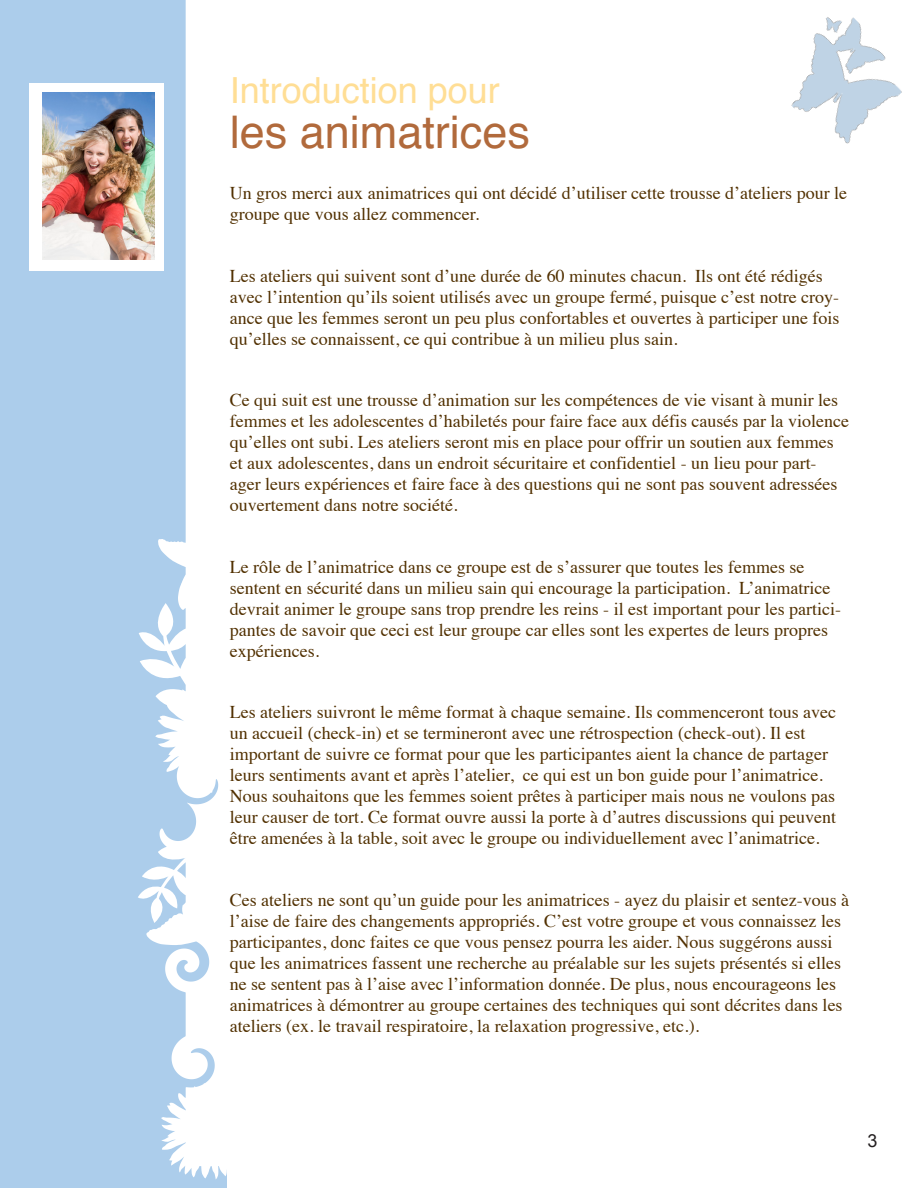
<style>
.page{position:relative;width:918px;height:1188px;background:#fff}
.page>*{position:absolute;margin:0;border:0;box-sizing:border-box;transform-origin:0 0}
.t1{font:45px "Helvetica";color:#b16a3c}
.t2{font:36px "Helvetica";color:#ffde95}
.t3{font:18px/21px "Times";color:#513000}
.t4{font:18px "Arial";color:#231f20}
</style>
<div class="page">
<svg style="left:47px;top:0;width:180px;height:1188px;fill:#accdeb"></svg>
<img style="left:791px;top:17px;width:111px;height:127px">
<div style="left:0;top:0;width:47px;height:1188px;background:#accdeb"></div>
<div style="left:29px;top:83px;width:135px;height:188px;background:#fff"></div>
<img style="left:42px;top:93px;width:112px;height:167px">
<h2 class="t2" style="left:230px;top:75px;width:272px">Introduction pour</h2>
<h1 class="t1" style="left:230px;top:113px;width:302px">les animatrices</h1>
<p class="t3" style="left:230px;top:184px;width:619px">Un gros merci aux animatrices qui ont décidé d’utiliser cette trousse d’ateliers pour le groupe que vous allez commencer.</p>
<p class="t3" style="left:230px;top:267px;width:611px">Les ateliers qui suivent sont d’une durée de 60 minutes chacun. Ils ont été rédigés avec l’intention qu’ils soient utilisés avec un groupe fermé, puisque c’est notre croy&shy;ance que les femmes seront un peu plus confortables et ouvertes à participer une fois qu’elles se connaissent, ce qui contribue à un milieu plus sain.</p>
<p class="t3" style="left:230px;top:391px;width:621px">Ce qui suit est une trousse d’animation sur les compétences de vie visant à munir les femmes et les adolescentes d’habiletés pour faire face aux défis causés par la violence qu’elles ont subi. Les ateliers seront mis en place pour offrir un soutien aux femmes et aux adolescentes, dans un endroit sécuritaire et confidentiel - un lieu pour part&shy;ager leurs expériences et faire face à des questions qui ne sont pas souvent adressées ouvertement dans notre société.</p>
<p class="t3" style="left:230px;top:558px;width:613px">Le rôle de l’animatrice dans ce groupe est de s’assurer que toutes les femmes se sentent en sécurité dans un milieu sain qui encourage la participation. L’animatrice devrait animer le groupe sans trop prendre les reins - il est important pour les partici&shy;pantes de savoir que ceci est leur groupe car elles sont les expertes de leurs propres expériences.</p>
<p class="t3" style="left:230px;top:703px;width:608px">Les ateliers suivront le même format à chaque semaine. Ils commenceront tous avec un accueil (check-in) et se termineront avec une rétrospection (check-out). Il est important de suivre ce format pour que les participantes aient la chance de partager leurs sentiments avant et après l’atelier, ce qui est un bon guide pour l’animatrice.<br>Nous souhaitons que les femmes soient prêtes à participer mais nous ne voulons pas leur causer de tort. Ce format ouvre aussi la porte à d’autres discussions qui peuvent être amenées à la table, soit avec le groupe ou individuellement avec l’animatrice.</p>
<p class="t3" style="left:230px;top:891px;width:621px">Ces ateliers ne sont qu’un guide pour les animatrices - ayez du plaisir et sentez-vous à l’aise de faire des changements appropriés. C’est votre groupe et vous connaissez les participantes, donc faites ce que vous pensez pourra les aider. Nous suggérons aussi que les animatrices fassent une recherche au préalable sur les sujets présentés si elles ne se sentent pas à l’aise avec l’information donnée. De plus, nous encourageons les animatrices à démontrer au groupe certaines des techniques qui sont décrites dans les ateliers (ex. le travail respiratoire, la relaxation progressive, etc.).</p>
<p class="t4" style="left:867px;top:1131px;width:12px">3</p>
</div>
